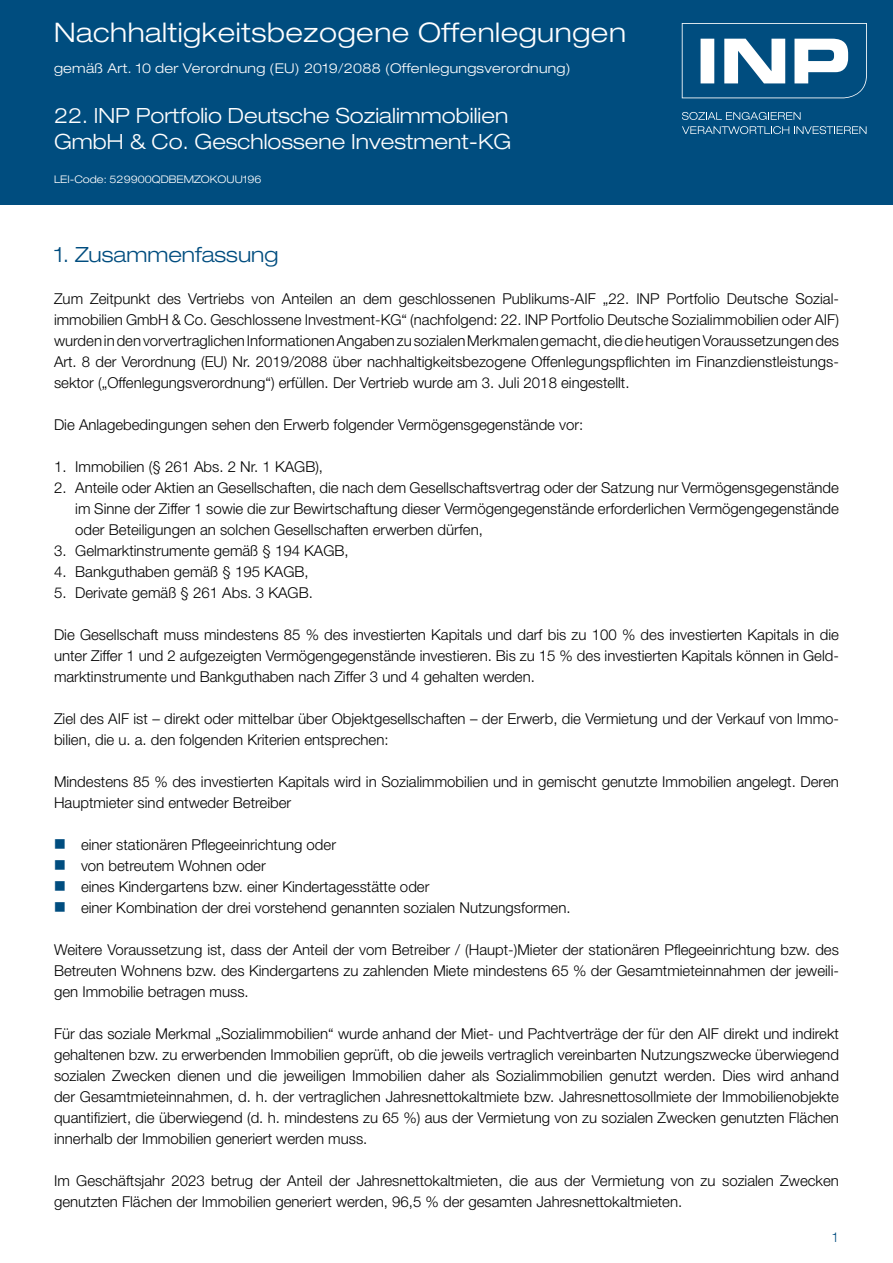
<style>
.page{position:relative;width:893px;height:1263px;background:#fff}
.page>*{position:absolute;margin:0;border:0;box-sizing:border-box;transform-origin:0 0}
.t1{font:300 expanded 27px "Helvetica Neue LT Std";letter-spacing:.02em;color:#fff}
.t2{font:300 expanded 21px/25.2px "Helvetica Neue LT Std";color:#fff}
.t3{font:300 expanded 21px "Helvetica Neue LT Std";color:#004d7f}
.t4{font:300 15px/21px "Helvetica Neue LT Std";color:#000;text-align:justify}
.t5{font:300 expanded 13.5px "Helvetica Neue LT Std";letter-spacing:.02em;color:#fff}
.t6{font:300 13.5px "Helvetica Neue LT Pro";color:#004d7f}
.t7{font:300 expanded 10.5px "Helvetica Neue LT Std";color:#fff}
</style>
<div class="page">
<div style="left:0;top:0;width:893px;height:204px;background:#004d7f"></div>
<svg style="left:682px;top:23px;width:185px;height:75px"></svg>
<svg style="left:682px;top:112px;width:118px;height:8px"></svg>
<svg style="left:682px;top:126px;width:184px;height:8px"></svg>
<h1 class="t1" style="left:54px;top:16px;width:573px">Nachhaltigkeitsbezogene Offenlegungen</h1>
<p class="t5" style="left:54px;top:60px;width:518px">gemäß Art. 10 der Verordnung (EU) 2019/2088 (Offenlegungsverordnung)</p>
<h2 class="t2" style="left:54px;top:103px;width:459px">22. INP Portfolio Deutsche Sozialimmobilien<br>GmbH &amp; Co. Geschlossene Investment-KG</h2>
<p class="t7" style="left:54px;top:173px;width:209px">LEI-Code: 529900QDBEMZOKOUU196</p>
<h2 class="t3" style="left:54px;top:241px;width:226px">1. Zusammenfassung</h2>
<p class="t4" style="left:54px;top:287px;width:786px">Zum Zeitpunkt des Vertriebs von Anteilen an dem geschlossenen Publikums-AIF „22. INP Portfolio Deutsche Sozial&shy;immobilien GmbH &amp; Co. Geschlossene Investment-KG“ (nachfolgend: 22. INP Portfolio Deutsche Sozialimmobilien oder AIF) wurden in den vorvertraglichen Informationen Angaben zu sozialen Merkmalen gemacht, die die heutigen Voraussetzungen des Art. 8 der Verordnung (EU) Nr. 2019/2088 über nachhaltigkeitsbezogene Offenlegungspflichten im Finanzdienstleistungs&shy;sektor („Offenlegungsverordnung“) erfüllen. Der Vertrieb wurde am 3. Juli 2018 eingestellt.</p>
<p class="t4" style="left:54px;top:413px;width:531px">Die Anlagebedingungen sehen den Erwerb folgender Vermögensgegenstände vor:</p>
<p class="t4" style="left:54px;top:455px;width:271px">1. Immobilien (§ 261 Abs. 2 Nr. 1 KAGB),</p>
<p class="t4" style="left:75px;top:476px;width:765px;text-indent:-21px">2. Anteile oder Aktien an Gesellschaften, die nach dem Gesellschaftsvertrag oder der Satzung nur Vermögensgegenstände im Sinne der Ziffer 1 sowie die zur Bewirtschaftung dieser Vermögengegenstände erforderlichen Vermögengegenstände oder Beteiligungen an solchen Gesellschaften erwerben dürfen,</p>
<p class="t4" style="left:54px;top:539px;width:296px">3. Gelmarktinstrumente gemäß § 194 KAGB,</p>
<p class="t4" style="left:54px;top:560px;width:256px">4. Bankguthaben gemäß § 195 KAGB,</p>
<p class="t4" style="left:54px;top:581px;width:260px">5. Derivate gemäß § 261 Abs. 3 KAGB.</p>
<p class="t4" style="left:54px;top:623px;width:787px">Die Gesellschaft muss mindestens 85 % des investierten Kapitals und darf bis zu 100 % des investierten Kapitals in die unter Ziffer 1 und 2 aufgezeigten Vermögengegenstände investieren. Bis zu 15 % des investierten Kapitals können in Geld&shy;marktinstrumente und Bankguthaben nach Ziffer 3 und 4 gehalten werden.</p>
<p class="t4" style="left:54px;top:707px;width:787px">Ziel des AIF ist – direkt oder mittelbar über Objektgesellschaften – der Erwerb, die Vermietung und der Verkauf von Immo&shy;bilien, die u. a. den folgenden Kriterien entsprechen:</p>
<p class="t4" style="left:54px;top:770px;width:786px">Mindestens 85 % des investierten Kapitals wird in Sozialimmobilien und in gemischt genutzte Immobilien angelegt. Deren<br>Hauptmieter sind entweder Betreiber</p>
<p class="t4" style="left:81px;top:833px;width:491px;text-align:left">einer stationären Pflegeeinrichtung oder<br>von betreutem Wohnen oder<br>eines Kindergartens bzw. einer Kindertagesstätte oder<br>einer Kombination der drei vorstehend genannten sozialen Nutzungsformen.</p>
<p class="t4" style="left:54px;top:938px;width:786px">Weitere Voraussetzung ist, dass der Anteil der vom Betreiber / (Haupt-)Mieter der stationären Pflegeeinrichtung bzw. des Betreuten Wohnens bzw. des Kindergartens zu zahlenden Miete mindestens 65 % der Gesamtmieteinnahmen der jeweili&shy;gen Immobilie betragen muss.</p>
<p class="t4" style="left:54px;top:1022px;width:786px">Für das soziale Merkmal „Sozialimmobilien“ wurde anhand der Miet- und Pachtverträge der für den AIF direkt und indirekt gehaltenen bzw. zu erwerbenden Immobilien geprüft, ob die jeweils vertraglich vereinbarten Nutzungszwecke überwiegend sozialen Zwecken dienen und die jeweiligen Immobilien daher als Sozialimmobilien genutzt werden. Dies wird anhand der Gesamtmieteinnahmen, d. h. der vertraglichen Jahresnettokaltmiete bzw. Jahresnettosollmiete der Immobilienobjekte quantifiziert, die überwiegend (d. h. mindestens zu 65 %) aus der Vermietung von zu sozialen Zwecken genutzten Flächen innerhalb der Immobilien generiert werden muss.</p>
<p class="t4" style="left:54px;top:1169px;width:786px">Im Geschäftsjahr 2023 betrug der Anteil der Jahresnettokaltmieten, die aus der Vermietung von zu sozialen Zwecken genutzten Flächen der Immobilien generiert werden, 96,5 % der gesamten Jahresnettokaltmieten.</p>
<p class="t6" style="left:831px;top:1229px;width:9px">1</p>
</div>
